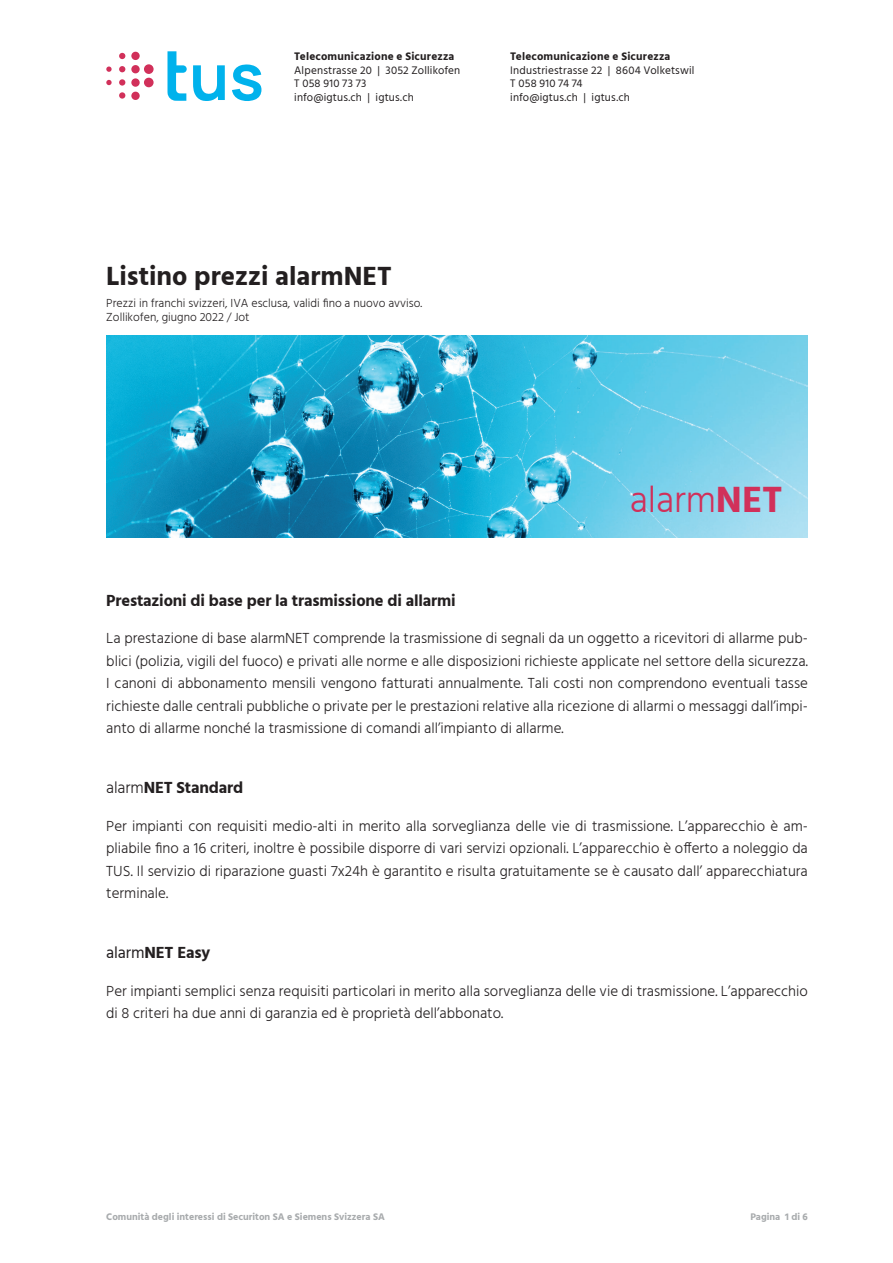
<style>
.page{position:relative;width:893px;height:1263px;background:#fff}
.page>*{position:absolute;margin:0;border:0;box-sizing:border-box;transform-origin:0 0}
.t1{font:300 37.5px "Hind";letter-spacing:-.005em;color:#d1305a}
.t2{font:700 27px "Hind";color:#231f20}
.t3{font:700 16.5px "Hind";letter-spacing:-.01em;color:#231f20}
.t4{font:300 15px/22.5px "Hind";color:#231f20;text-align:justify}
.t5{font:300 12px "Hind";color:#231f20}
.t6{font:11.25px "Hind";letter-spacing:.015em;color:#231f20}
.t7{font:700 11.25px "Hind";letter-spacing:.015em;color:#231f20}
.t8{font:700 9.9px "Hind";color:#a8abad}
.s1{font-weight:700}
.s2{font-weight:300}
.s3{font-weight:400}
</style>
<div class="page">
<svg style="left:232px;top:64px;width:30px;height:37px"></svg>
<div style="left:131px;top:52px;width:9px;height:8px;background:#d1305a;border-radius:50%"></div>
<div style="left:131px;top:65px;width:9px;height:8px;background:#d1305a;border-radius:50%"></div>
<div style="left:131px;top:78px;width:9px;height:9px;background:#d1305a;border-radius:50%"></div>
<svg style="left:119px;top:53px;width:6px;height:6px"></svg>
<svg style="left:119px;top:66px;width:6px;height:6px"></svg>
<div style="left:119px;top:79px;width:6px;height:7px;background:#d1305a;border-radius:50%"></div>
<svg style="left:106px;top:67px;width:6px;height:5px"></svg>
<svg style="left:106px;top:80px;width:6px;height:5px"></svg>
<div style="left:131px;top:92px;width:9px;height:8px;background:#d1305a;border-radius:50%"></div>
<div style="left:119px;top:92px;width:6px;height:7px;background:#d1305a;border-radius:50%"></div>
<div style="left:144px;top:64px;width:10px;height:10px;background:#d1305a;border-radius:50%"></div>
<div style="left:144px;top:78px;width:10px;height:9px;background:#d1305a;border-radius:50%"></div>
<svg style="left:193px;top:65px;width:32px;height:36px"></svg>
<svg style="left:167px;top:51px;width:20px;height:50px"></svg>
<img style="left:106px;top:336px;width:702px;height:202px">
<p class="t7" style="left:294px;top:50px;width:162px">Telecomunicazione e Sicurezza</p>
<p class="t6" style="left:294px;top:62px;width:167px">Alpenstrasse 20 | 3052 Zollikofen</p>
<p class="t6" style="left:294px;top:76px;width:74px">T 058 910 73 73</p>
<p class="t6" style="left:294px;top:89px;width:121px">info@igtus.ch | igtus.ch</p>
<p class="t7" style="left:510px;top:50px;width:162px">Telecomunicazione e Sicurezza</p>
<p class="t6" style="left:510px;top:62px;width:186px">Industriestrasse 22 | 8604 Volketswil</p>
<p class="t6" style="left:510px;top:76px;width:74px">T 058 910 74 74</p>
<p class="t6" style="left:510px;top:89px;width:121px">info@igtus.ch | igtus.ch</p>
<p class="t2" style="left:106px;top:260px;width:287px">Listino prezzi alarmNET</p>
<p class="t5" style="left:106px;top:295px;width:317px">Prezzi in franchi svizzeri, IVA esclusa, validi fino a nuovo avviso.</p>
<p class="t5" style="left:106px;top:309px;width:145px">Zollikofen, giugno 2022 / Jot</p>
<p class="t1" style="left:630px;top:474px;width:154px">alarm<span class="s1">NET</span></p>
<p class="t3" style="left:106px;top:590px;width:351px">Prestazioni di base per la trasmissione di allarmi</p>
<p class="t4" style="left:106px;top:628px;width:703px">La prestazione di base alarmNET comprende la trasmissione di segnali da un oggetto a ricevitori di allarme pub&shy;blici (polizia, vigili del fuoco) e privati alle norme e alle disposizioni richieste applicate nel settore della sicurezza.<br>I canoni di abbonamento mensili vengono fatturati annualmente. Tali costi non comprendono eventuali tasse richieste dalle centrali pubbliche o private per le prestazioni relative alla ricezione di allarmi o messaggi dall’impi&shy;anto di allarme nonché la trasmissione di comandi all’impianto di allarme.</p>
<p class="t3" style="left:106px;top:778px;width:138px"><span class="s2">alarm</span>NET Standard</p>
<p class="t4" style="left:106px;top:815px;width:703px">Per impianti con requisiti medio-alti in merito alla sorveglianza delle vie di trasmissione. L’apparecchio è am&shy;pliabile fino a 16 criteri, inoltre è possibile disporre di vari servizi opzionali. L’apparecchio è offerto a noleggio da TUS. Il servizio di riparazione guasti 7x24h è garantito e risulta gratuitamente se è causato dall’ apparecchiatura terminale.</p>
<p class="t3" style="left:106px;top:943px;width:106px"><span class="s3">alarm</span>NET Easy</p>
<p class="t4" style="left:106px;top:980px;width:703px">Per impianti semplici senza requisiti particolari in merito alla sorveglianza delle vie di trasmissione. L’apparecchio di 8 criteri ha due anni di garanzia ed è proprietà dell’abbonato.</p>
<p class="t8" style="left:106px;top:1211px;width:280px">Comunità degli interessi di Securiton SA e Siemens Svizzera SA</p>
<p class="t8" style="left:750px;top:1211px;width:59px">Pagina 1 di 6</p>
</div>
